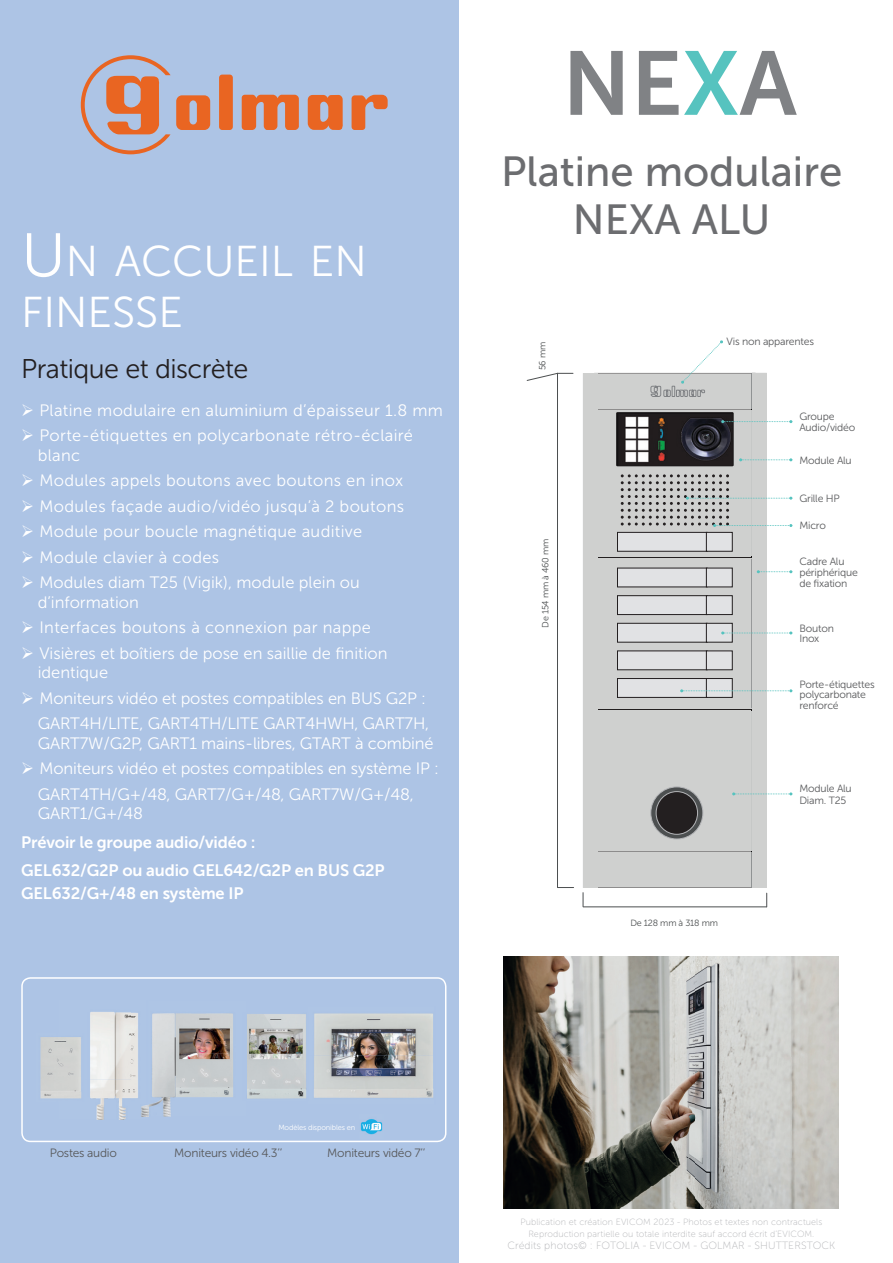
<style>
.page{position:relative;width:893px;height:1263px;background:#fff}
.page>*{position:absolute;margin:0;border:0;box-sizing:border-box;transform-origin:0 0}
.t1{font:90px "Museo Sans 700";color:#808285}
.t2{font:43.05px/51px "Museo Sans 300";color:#fff}
.t3{font:42px/48px "Museo Sans 500";color:#6c6d70;text-align:center}
.t4{font:27px "Museo Sans 300";letter-spacing:-.02em;color:#231f20}
.t5{font:16.5px/19.5px "Museo Sans 300";color:#fff}
.t6{font:16.5px/19.5px "Museo Sans 300";letter-spacing:.02em;color:#fff}
.t7{font:16.5px/28.5px "Museo Sans 700";letter-spacing:-.01em;color:#fff}
.t8{font:12px "Museo Sans 300";letter-spacing:-.02em;color:#57585a}
.t9{font:10.5px/10.8px "Museo Sans 300";letter-spacing:-.02em;color:#57585a}
.t10{font:10.5px "Museo Sans 100";letter-spacing:.01em;color:#b4b5b8}
.t11{font:9px/12px "Museo Sans 100";letter-spacing:.01em;color:#b4b5b8;text-align:center}
.t12{font:9px "Museo Sans 300";letter-spacing:-.02em;color:#4c4f50}
.t13{font:7.5px "Museo Sans 300";letter-spacing:-.02em;color:#fff}
.s1{font-size:61.5px}
.s2{color:#56c3bf}
</style>
<div class="page">
<div style="left:596px;top:708px;width:158px;height:151px;background:#cfd0cf"></div>
<hr style="left:594px;top:709px;width:162px;height:1px;background:#231f20">
<div style="left:596px;top:556px;width:158px;height:152px;background:#cfd0cf"></div>
<div style="left:596px;top:408px;width:158px;height:152px;background:#cfd0cf"></div>
<hr style="left:594px;top:557px;width:162px;height:1px;background:#231f20">
<div style="left:583px;top:373px;width:15px;height:515px;background:#cfd0cf"></div>
<div style="left:598px;top:851px;width:154px;height:37px;background:#cfd0cf"></div>
<div style="left:752px;top:373px;width:15px;height:515px;background:#cfd0cf"></div>
<div style="left:617px;top:532px;width:90px;height:19px;background:#e1e2e4"></div>
<div style="left:617px;top:532px;width:90px;height:19px;border:1px solid #231f20"></div>
<div style="left:706px;top:532px;width:26px;height:19px;background:#e1e2e4"></div>
<div style="left:706px;top:532px;width:26px;height:19px;border:1px solid #231f20"></div>
<div style="left:617px;top:568px;width:90px;height:19px;background:#e1e2e4"></div>
<div style="left:706px;top:568px;width:26px;height:19px;background:#e1e2e4"></div>
<div style="left:617px;top:596px;width:90px;height:18px;background:#e1e2e4"></div>
<div style="left:617px;top:595px;width:90px;height:20px;border:1px solid #231f20"></div>
<div style="left:706px;top:596px;width:26px;height:18px;background:#e1e2e4"></div>
<div style="left:706px;top:595px;width:26px;height:20px;border:1px solid #231f20"></div>
<div style="left:617px;top:623px;width:90px;height:19px;background:#e1e2e4"></div>
<div style="left:617px;top:623px;width:90px;height:19px;border:1px solid #231f20"></div>
<div style="left:706px;top:623px;width:26px;height:19px;background:#e1e2e4"></div>
<div style="left:706px;top:623px;width:26px;height:19px;border:1px solid #231f20"></div>
<div style="left:617px;top:651px;width:90px;height:19px;background:#e1e2e4"></div>
<div style="left:617px;top:651px;width:90px;height:19px;border:1px solid #231f20"></div>
<div style="left:706px;top:651px;width:26px;height:19px;background:#e1e2e4"></div>
<div style="left:706px;top:651px;width:26px;height:19px;border:1px solid #231f20"></div>
<div style="left:617px;top:678px;width:90px;height:19px;background:#e1e2e4"></div>
<div style="left:617px;top:678px;width:90px;height:20px;border:1px solid #231f20"></div>
<div style="left:706px;top:678px;width:26px;height:19px;background:#e1e2e4"></div>
<div style="left:706px;top:678px;width:26px;height:20px;border:1px solid #231f20"></div>
<div style="left:0;top:0;width:459px;height:1263px;background:#adc4e5"></div>
<hr style="left:557px;top:373px;width:1px;height:515px;background:#4c4f50">
<svg style="left:557px;top:887px;width:17px;height:1px"></svg>
<svg style="left:527px;top:373px;width:46px;height:8px"></svg>
<svg style="left:732px;top:792px;width:60px;height:3px"></svg>
<svg style="left:766px;top:893px;width:1px;height:13px"></svg>
<svg style="left:583px;top:893px;width:1px;height:13px"></svg>
<hr style="left:583px;top:906px;width:184px;height:1px;background:#4c4f50">
<svg style="left:680px;top:689px;width:112px;height:3px"></svg>
<svg style="left:757px;top:570px;width:35px;height:3px"></svg>
<svg style="left:721px;top:631px;width:71px;height:3px"></svg>
<svg style="left:595px;top:340px;width:197px;height:126px"></svg>
<svg style="left:621px;top:474px;width:171px;height:53px"></svg>
<div style="left:21px;top:977px;width:425px;height:165px;border:2px solid #fff;border-radius:9px"></div>
<svg style="left:352px;top:95px;width:36px;height:35px"></svg>
<svg style="left:308px;top:95px;width:35px;height:35px"></svg>
<svg style="left:242px;top:95px;width:57px;height:35px"></svg>
<div style="left:219px;top:75px;width:14px;height:55px;background:#e96522;border-radius:3px"></div>
<svg style="left:81px;top:55px;width:129px;height:99px"></svg>
<img style="left:504px;top:957px;width:335px;height:252px">
<img style="left:40px;top:1037px;width:19px;height:62px">
<img style="left:59px;top:1012px;width:89px;height:108px">
<img style="left:132px;top:1012px;width:101px;height:104px">
<img style="left:247px;top:1014px;width:59px;height:85px">
<img style="left:314px;top:1013px;width:120px;height:85px">
<svg style="left:651px;top:787px;width:52px;height:52px"></svg>
<div style="left:651px;top:787px;width:52px;height:52px;border:1px solid #b4b5b8;border-radius:50%"></div>
<div style="left:656px;top:791px;width:41px;height:43px;background:#231f20;border-radius:50%"></div>
<div style="left:656px;top:791px;width:42px;height:43px;border:1px solid #b4b5b8;border-radius:50%"></div>
<img style="left:360px;top:1119px;width:23px;height:16px">
<h2 class="t2" style="left:21px;top:236px;width:347px"><span class="s1">U</span>N ACCUEIL EN<br>FINESSE</h2>
<h3 class="t4" style="left:21px;top:354px;width:229px">Pratique et discrète</h3>
<p class="t6" style="left:21px;top:400px;width:423px">➢ Platine modulaire en aluminium d’épaisseur 1.8 mm</p>
<p class="t6" style="left:38px;top:426px;width:377px;text-indent:-16px">➢ Porte-étiquettes en polycarbonate rétro-éclairé blanc</p>
<p class="t6" style="left:21px;top:471px;width:384px">➢ Modules appels boutons avec boutons en inox</p>
<p class="t6" style="left:21px;top:496px;width:384px">➢ Modules façade audio/vidéo jusqu’à 2 boutons</p>
<p class="t6" style="left:21px;top:522px;width:343px">➢ Module pour boucle magnétique auditive</p>
<p class="t6" style="left:21px;top:547px;width:199px">➢ Module clavier à codes</p>
<p class="t5" style="left:38px;top:573px;width:324px;text-indent:-16px">➢ Modules diam T25 (Vigik), module plein ou d’information</p>
<p class="t6" style="left:21px;top:618px;width:351px">➢ Interfaces boutons à connexion par nappe</p>
<p class="t5" style="left:38px;top:643px;width:351px;text-indent:-16px">➢ Visières et boîtiers de pose en saillie de finition identique</p>
<p class="t5" style="left:21px;top:685px;width:409px;line-height:25.5px;text-align:right">➢ Moniteurs vidéo et postes compatibles en BUS G2P :<br>GART4H/LITE, GART4TH/LITE GART4HWH, GART7H,</p>
<p class="t5" style="left:38px;top:733px;width:397px">GART7W/G2P, GART1 mains-libres, GTART à combiné</p>
<p class="t5" style="left:21px;top:756px;width:419px;line-height:25.5px;text-align:center">➢ Moniteurs vidéo et postes compatibles en système IP :<br>GART4TH/G+/48, GART7/G+/48, GART7W/G+/48,</p>
<p class="t5" style="left:38px;top:804px;width:107px">GART1/G+/48</p>
<p class="t7" style="left:21px;top:828px;width:365px">Prévoir le groupe audio/vidéo :<br>GEL632/G2P ou audio GEL642/G2P en BUS G2P</p>
<p class="t7" style="left:21px;top:879px;width:224px">GEL632/G+/48 en système IP</p>
<h1 class="t1" style="left:562px;top:34px;width:236px">NE<span class="s2">X</span>A</h1>
<h3 class="t3" style="left:501px;top:148px;width:343px">Platine modulaire<br>NEXA ALU</h3>
<p class="t12" style="left:537px;top:370px;width:30px;rotate:-90deg">56 mm</p>
<p class="t12" style="left:541px;top:628px;width:91px;rotate:-90deg">De 154 mm à 460 mm</p>
<p class="t9" style="left:726px;top:336px;width:89px">Vis non apparentes</p>
<p class="t9" style="left:799px;top:411px;width:57px">Groupe<br>Audio/vidéo</p>
<p class="t9" style="left:799px;top:455px;width:54px">Module Alu</p>
<p class="t9" style="left:799px;top:493px;width:42px">Grille HP</p>
<p class="t9" style="left:799px;top:520px;width:28px">Micro</p>
<p class="t9" style="left:799px;top:556px;width:60px">Cadre Alu périphérique de fixation</p>
<p class="t9" style="left:799px;top:623px;width:36px">Bouton<br>Inox</p>
<p class="t9" style="left:799px;top:679px;width:77px">Porte-étiquettes polycarbonate renforcé</p>
<p class="t9" style="left:799px;top:782px;width:54px;line-height:12.6px">Module Alu<br>Diam. T25</p>
<p class="t12" style="left:630px;top:918px;width:89px">De 128 mm à 318 mm</p>
<p class="t13" style="left:278px;top:1123px;width:78px">Modèles disponibles en</p>
<p class="t8" style="left:50px;top:1146px;width:69px">Postes audio</p>
<p class="t8" style="left:174px;top:1146px;width:109px">Moniteurs vidéo 4.3’’</p>
<p class="t8" style="left:327px;top:1146px;width:100px">Moniteurs vidéo 7’’</p>
<p class="t11" style="left:520px;top:1215px;width:304px">Publication et création EVICOM 2023 - Photos et textes non contractuels<br>Reproduction partielle ou totale interdite sauf accord écrit d’EVICOM.</p>
<p class="t10" style="left:507px;top:1239px;width:329px">Crédits photos© : FOTOLIA - EVICOM - GOLMAR - SHUTTERSTOCK</p>
</div>
